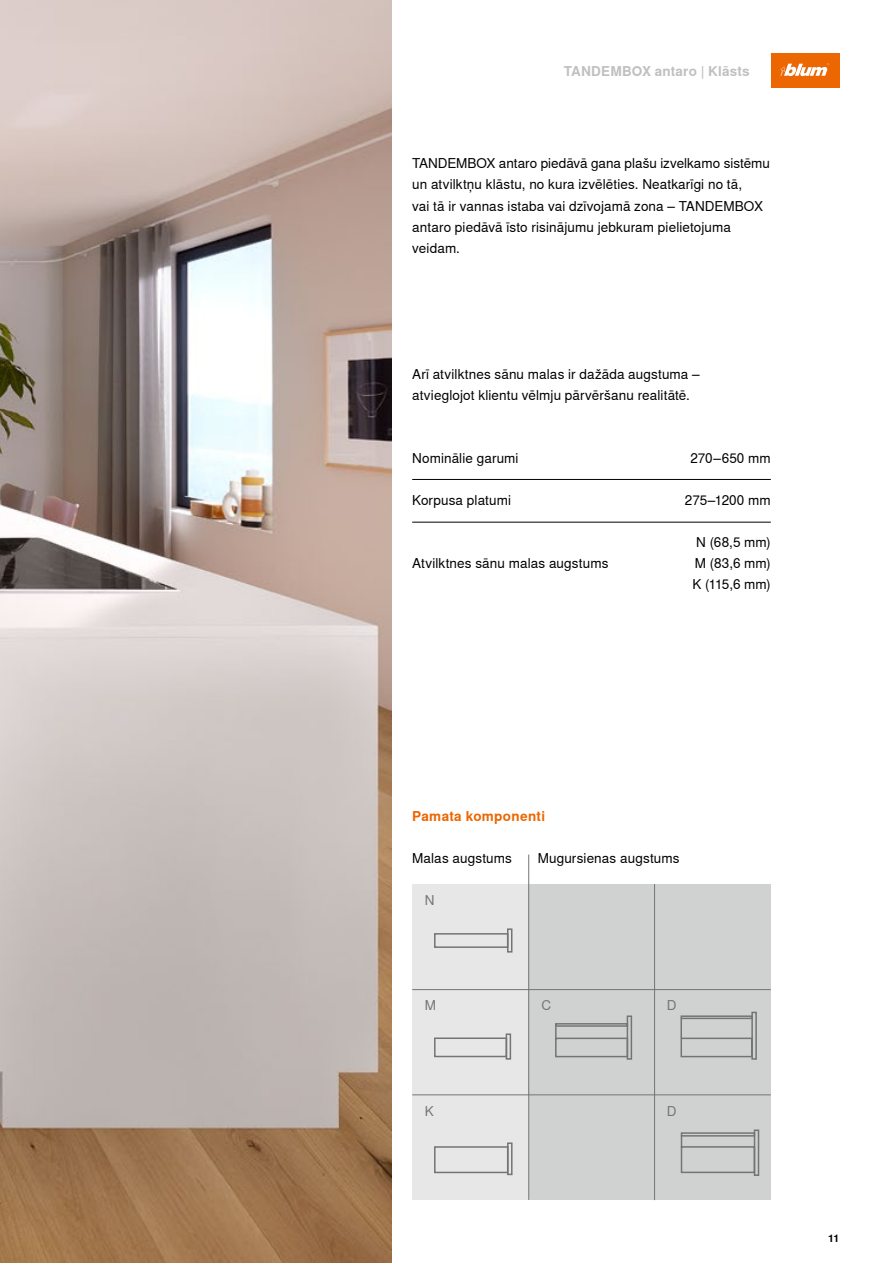
<style>
.page{position:relative;width:893px;height:1263px;background:#fff}
.page>*{position:absolute;margin:0;border:0;box-sizing:border-box;transform-origin:0 0}
._09_Copy_Black_Regular{font:13.5px/21px "Nimbus Sans Global";letter-spacing:.01em;color:#000}
._09_Copy_Anthracite{font:13.5px "Nimbus Sans Global";letter-spacing:.01em;color:#000}
._09_Category_White_Bold{font:700 13.5px "Nimbus Sans Global";letter-spacing:.015em;color:#c0c0c1}
._09_Copy_Orange_Bold{font:700 13.5px "Nimbus Sans Global";letter-spacing:.02em;color:#ec6602}
._09_Copy_Anthracite-2{font:13.5px "Nimbus Sans Global";color:#747473}
._07_Pagenumber_Black_Bold_Right{font:700 10.5px "Nimbus Sans Global";color:#000}
</style>
<div class="page">
<img style="left:0;top:0;width:391px;height:1263px">
<div style="left:771px;top:54px;width:68px;height:34px;background:#ec6602"></div>
<svg style="left:780px;top:63px;width:49px;height:13px"></svg>
<div style="left:412px;top:989px;width:117px;height:106px;background:#e7e7e7"></div>
<div style="left:529px;top:1095px;width:125px;height:105px;background:#d0d1d1"></div>
<div style="left:654px;top:1095px;width:117px;height:105px;background:#d0d1d1"></div>
<div style="left:412px;top:1095px;width:117px;height:105px;background:#e7e7e7"></div>
<div style="left:529px;top:989px;width:125px;height:106px;background:#d0d1d1"></div>
<div style="left:654px;top:989px;width:117px;height:106px;background:#d0d1d1"></div>
<div style="left:412px;top:884px;width:117px;height:105px;background:#e7e7e7"></div>
<div style="left:529px;top:884px;width:242px;height:105px;background:#d0d1d1"></div>
<div style="left:434px;top:1146px;width:74px;height:27px;border:2px solid #747473"></div>
<div style="left:507px;top:1142px;width:6px;height:33px;border:2px solid #747473"></div>
<div style="left:434px;top:1037px;width:73px;height:20px;border:2px solid #747473"></div>
<div style="left:506px;top:1033px;width:5px;height:27px;border:2px solid #747473"></div>
<div style="left:434px;top:933px;width:74px;height:15px;border:2px solid #747473"></div>
<div style="left:507px;top:928px;width:5px;height:24px;border:2px solid #747473"></div>
<hr style="left:528px;top:854px;width:1px;height:346px;background:#747473">
<hr style="left:654px;top:884px;width:1px;height:316px;background:#747473">
<hr style="left:412px;top:989px;width:359px;height:1px;background:#747473">
<hr style="left:412px;top:1094px;width:359px;height:1px;background:#747473">
<div style="left:555px;top:1023px;width:73px;height:4px;border:2px solid #747473"></div>
<div style="left:555px;top:1037px;width:73px;height:20px;border:2px solid #747473"></div>
<div style="left:627px;top:1015px;width:5px;height:45px;border:2px solid #747473"></div>
<svg style="left:555px;top:1026px;width:2px;height:14px"></svg>
<div style="left:680px;top:1015px;width:72px;height:4px;border:2px solid #747473"></div>
<div style="left:680px;top:1037px;width:72px;height:20px;border:2px solid #747473"></div>
<div style="left:751px;top:1012px;width:6px;height:48px;border:2px solid #747473"></div>
<svg style="left:680px;top:1019px;width:2px;height:19px"></svg>
<div style="left:681px;top:1146px;width:74px;height:27px;border:2px solid #747473"></div>
<div style="left:681px;top:1132px;width:74px;height:4px;border:2px solid #747473"></div>
<div style="left:754px;top:1129px;width:5px;height:47px;border:2px solid #747473"></div>
<svg style="left:681px;top:1135px;width:1px;height:12px"></svg>
<hr style="left:412px;top:479px;width:359px;height:1px;background:#000">
<hr style="left:412px;top:522px;width:359px;height:1px;background:#000">
<p class="_09_Category_White_Bold" style="left:564px;top:63px;width:187px">TANDEMBOX antaro | Klāsts</p>
<p class="_09_Copy_Black_Regular" style="left:412px;top:153px;width:359px">TANDEMBOX antaro piedāvā gana plašu izvelkamo sistēmu un atvilktņu klāstu, no kura izvēlēties. Neatkarīgi no tā,<br>vai tā ir vannas istaba vai dzīvojamā zona – TANDEMBOX antaro piedāvā īsto risinājumu jebkuram pielietojuma veidam.</p>
<p class="_09_Copy_Black_Regular" style="left:412px;top:364px;width:289px">Arī atvilktnes sānu malas ir dažāda augstuma – atvieglojot klientu vēlmju pārvēršanu realitātē.</p>
<p class="_09_Copy_Black_Regular" style="left:412px;top:448px;width:108px">Nominālie garumi</p>
<p class="_09_Copy_Black_Regular" style="left:412px;top:490px;width:100px">Korpusa platumi</p>
<p class="_09_Copy_Black_Regular" style="left:412px;top:553px;width:198px">Atvilktnes sānu malas augstums</p>
<p class="_09_Copy_Black_Regular" style="left:690px;top:448px;width:82px">270–650 mm</p>
<p class="_09_Copy_Black_Regular" style="left:685px;top:490px;width:87px">275–1200 mm</p>
<p class="_09_Copy_Black_Regular" style="left:696px;top:532px;width:76px">N (68,5 mm)</p>
<p class="_09_Copy_Black_Regular" style="left:695px;top:553px;width:77px">M (83,6 mm)</p>
<p class="_09_Copy_Black_Regular" style="left:692px;top:574px;width:80px">K (115,6 mm)</p>
<p class="_09_Copy_Orange_Bold" style="left:412px;top:808px;width:134px">Pamata komponenti</p>
<p class="_09_Copy_Anthracite" style="left:412px;top:850px;width:101px">Malas augstums</p>
<p class="_09_Copy_Anthracite" style="left:538px;top:850px;width:143px">Mugursienas augstums</p>
<p class="_09_Copy_Anthracite-2" style="left:425px;top:892px;width:11px">N</p>
<p class="_09_Copy_Anthracite-2" style="left:425px;top:998px;width:13px">M</p>
<p class="_09_Copy_Anthracite-2" style="left:541px;top:998px;width:11px">C</p>
<p class="_09_Copy_Anthracite-2" style="left:667px;top:998px;width:11px">D</p>
<p class="_09_Copy_Anthracite-2" style="left:425px;top:1103px;width:11px">K</p>
<p class="_09_Copy_Anthracite-2" style="left:667px;top:1103px;width:11px">D</p>
<p class="_07_Pagenumber_Black_Bold_Right" style="left:828px;top:1232px;width:13px">11</p>
</div>
